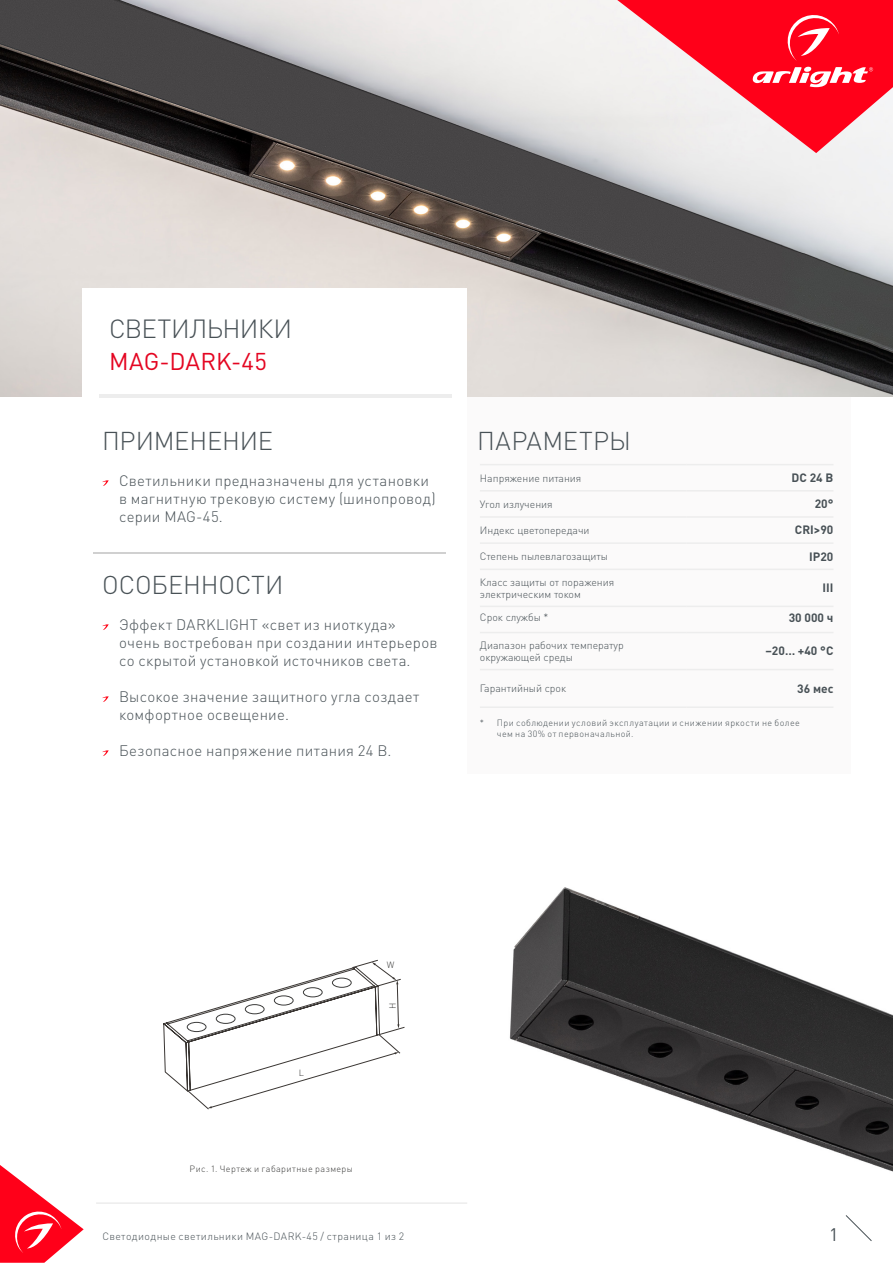
<style>
.page{position:relative;width:893px;height:1263px;background:#fff}
.page>*{position:absolute;margin:0;border:0;box-sizing:border-box;transform-origin:0 0}
.t1{font:300 25.95px "DIN Pro";letter-spacing:-.025em;color:#485156}
.t2{font:300 25.5px "DIN Pro";letter-spacing:-.005em;color:#485156}
.t3{font:300 25.5px "DIN Pro";letter-spacing:.015em;color:#485156}
.t4{font:24px "DIN Pro";letter-spacing:.01em;color:#e40521}
.t5{font:18px "DIN Pro";color:#485156}
.t6{font:300 15px/18px "DIN Pro";letter-spacing:.02em;color:#485156}
.t7{font:700 12px "DIN Pro";color:#485156}
.t8{font:300 10.5px/12px "DIN Pro";color:#485156}
.t9{font:300 10.5px "DIN Pro";letter-spacing:.04em;color:#485156}
.t10{font:300 9px/10.5px "DIN Pro";letter-spacing:.04em;color:#485156}
.t11{font:300 9px "DIN Pro";letter-spacing:.04em;color:#3c3c3b}
</style>
<div class="page">
<svg style="left:845px;top:1215px;width:27px;height:26px"></svg>
<hr style="left:96px;top:1203px;width:371px;height:1px;background:#e3e3e3">
<img style="left:0;top:0;width:893px;height:396px">
<div style="left:467px;top:397px;width:383px;height:377px;background:#fbfafa"></div>
<hr style="left:480px;top:464px;width:206px;height:1px;background:#ededed">
<hr style="left:686px;top:464px;width:147px;height:1px;background:#ededed">
<hr style="left:480px;top:490px;width:206px;height:1px;background:#ededed">
<hr style="left:686px;top:490px;width:147px;height:1px;background:#ededed">
<hr style="left:480px;top:516px;width:206px;height:2px;background:#ededed">
<hr style="left:686px;top:516px;width:147px;height:2px;background:#ededed">
<hr style="left:480px;top:542px;width:206px;height:2px;background:#ededed">
<hr style="left:686px;top:542px;width:147px;height:2px;background:#ededed">
<hr style="left:480px;top:569px;width:206px;height:1px;background:#ededed">
<hr style="left:686px;top:569px;width:147px;height:1px;background:#ededed">
<hr style="left:480px;top:606px;width:206px;height:1px;background:#ededed">
<hr style="left:686px;top:606px;width:147px;height:1px;background:#ededed">
<hr style="left:480px;top:706px;width:206px;height:2px;background:#ededed">
<hr style="left:686px;top:706px;width:147px;height:2px;background:#ededed">
<hr style="left:480px;top:632px;width:206px;height:1px;background:#ededed">
<hr style="left:686px;top:632px;width:147px;height:1px;background:#ededed">
<hr style="left:480px;top:669px;width:206px;height:1px;background:#ededed">
<hr style="left:686px;top:669px;width:147px;height:1px;background:#ededed">
<div style="left:82px;top:288px;width:384px;height:117px;background:#fff"></div>
<hr style="left:99px;top:394px;width:352px;height:3px;background:#ededed">
<svg style="left:102px;top:480px;width:7px;height:6px"></svg>
<svg style="left:102px;top:624px;width:7px;height:6px"></svg>
<svg style="left:102px;top:696px;width:7px;height:6px"></svg>
<svg style="left:102px;top:750px;width:7px;height:6px"></svg>
<hr style="left:94px;top:552px;width:352px;height:1px;background:#d0d0d0">
<img style="left:509px;top:887px;width:384px;height:285px">
<svg style="left:163px;top:960px;width:242px;height:149px"></svg>
<div style="left:187px;top:1022px;width:19px;height:10px;border:1px solid #3c3c3b;border-radius:50%"></div>
<div style="left:216px;top:1014px;width:19px;height:9px;border:1px solid #3c3c3b;border-radius:50%"></div>
<div style="left:245px;top:1004px;width:19px;height:10px;border:1px solid #3c3c3b;border-radius:50%"></div>
<div style="left:274px;top:996px;width:19px;height:9px;border:1px solid #3c3c3b;border-radius:50%"></div>
<div style="left:303px;top:987px;width:19px;height:10px;border:1px solid #3c3c3b;border-radius:50%"></div>
<div style="left:332px;top:978px;width:19px;height:9px;border:1px solid #3c3c3b;border-radius:50%"></div>
<svg style="left:617px;top:0;width:276px;height:153px"></svg>
<svg style="left:0;top:1165px;width:84px;height:98px"></svg>
<h1 class="t1" style="left:109px;top:311px;width:185px">СВЕТИЛЬНИКИ</h1>
<h3 class="t4" style="left:109px;top:345px;width:160px">MAG-DARK-45</h3>
<h2 class="t2" style="left:102px;top:423px;width:172px">ПРИМЕНЕНИЕ</h2>
<p class="t6" style="left:119px;top:471px;width:318px">Светильники предназначены для установки в магнитную трековую систему (шинопровод) серии MAG-45.</p>
<h2 class="t2" style="left:102px;top:567px;width:183px">ОСОБЕННОСТИ</h2>
<p class="t6" style="left:119px;top:615px;width:320px">Эффект DARKLIGHT «свет из ниоткуда» очень востребован при создании интерьеров со скрытой установкой источников света.</p>
<p class="t6" style="left:119px;top:687px;width:302px">Высокое значение защитного угла создает комфортное освещение.</p>
<p class="t6" style="left:119px;top:741px;width:274px">Безопасное напряжение питания 24 В.</p>
<h2 class="t3" style="left:477px;top:423px;width:155px">ПАРАМЕТРЫ</h2>
<p class="t8" style="left:480px;top:471px;width:103px">Напряжение питания</p>
<p class="t7" style="left:792px;top:468px;width:43px">DC 24 В</p>
<p class="t8" style="left:480px;top:498px;width:74px">Угол излучения</p>
<p class="t7" style="left:815px;top:494px;width:20px">20°</p>
<p class="t8" style="left:480px;top:524px;width:111px">Индекс цветопередачи</p>
<p class="t7" style="left:795px;top:520px;width:40px">CRI&gt;90</p>
<p class="t8" style="left:480px;top:550px;width:130px">Степень пылевлагозащиты</p>
<p class="t7" style="left:809px;top:546px;width:26px">IP20</p>
<p class="t8" style="left:480px;top:576px;width:136px">Класс защиты от поражения электрическим током</p>
<p class="t7" style="left:822px;top:578px;width:12px">III</p>
<p class="t8" style="left:480px;top:611px;width:70px">Срок службы *</p>
<p class="t7" style="left:789px;top:607px;width:46px">30 000 ч</p>
<p class="t8" style="left:480px;top:639px;width:145px">Диапазон рабочих температур окружающей среды</p>
<p class="t7" style="left:765px;top:641px;width:69px">–20… +40 °С</p>
<p class="t8" style="left:480px;top:682px;width:88px">Гарантийный срок</p>
<p class="t7" style="left:797px;top:678px;width:38px">36 мес</p>
<p class="t10" style="left:497px;top:717px;width:304px;text-indent:-17px">* При соблюдении условий эксплуатации и снижении яркости не более чем на 30% от первоначальной.</p>
<p class="t11" style="left:299px;top:1066px;width:7px">L</p>
<p class="t11" style="left:387px;top:959px;width:9px">W</p>
<p class="t11" style="left:386px;top:1008px;width:8px;rotate:-90deg">H</p>
<p class="t11" style="left:190px;top:1163px;width:165px">Рис. 1. Чертеж и габаритные размеры</p>
<p class="t9" style="left:102px;top:1229px;width:303px">Светодиодные светильники MAG-DARK-45 / страница 1 из 2</p>
<p class="t5" style="left:829px;top:1222px;width:11px">1</p>
</div>
